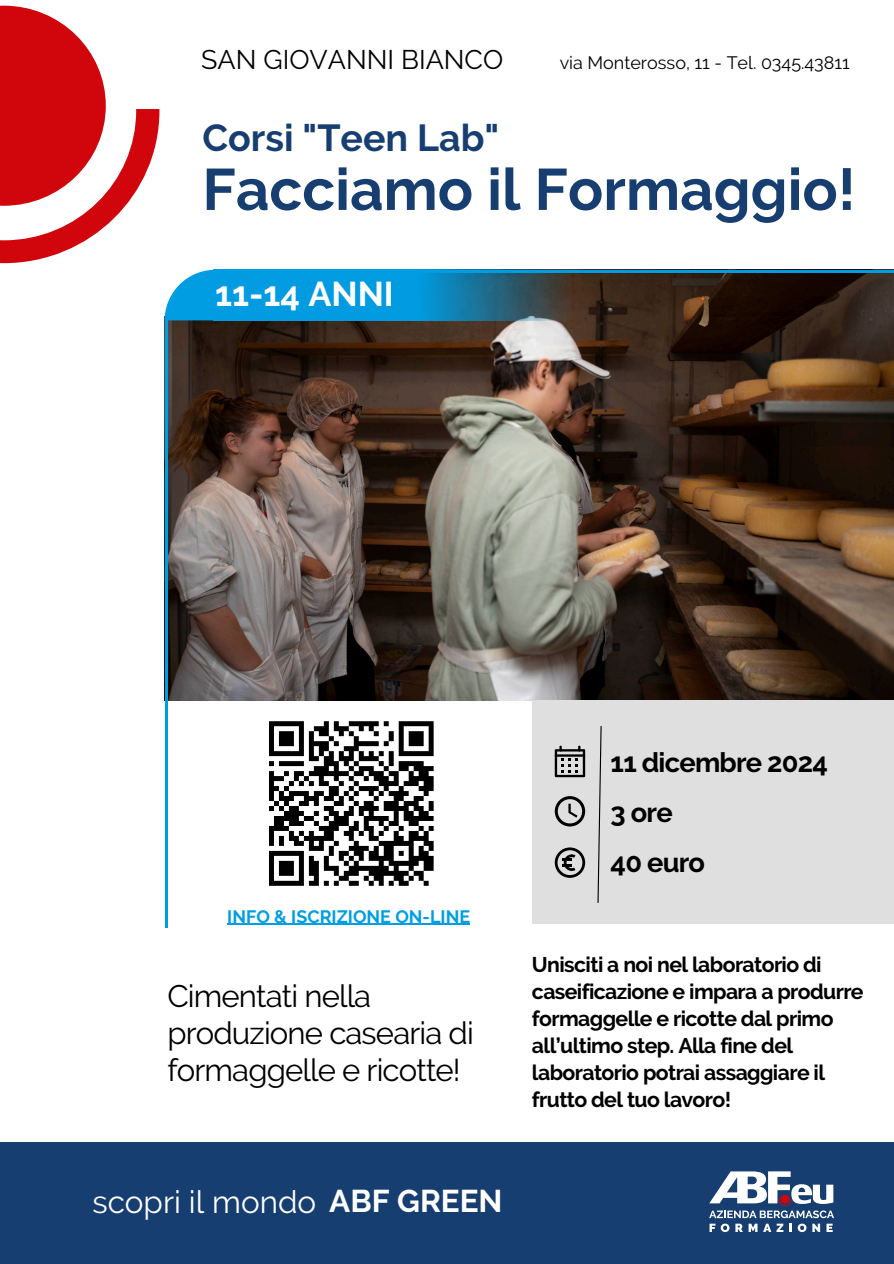
<style>
.page{position:relative;width:894px;height:1264px;background:#fff}
.page>*{position:absolute;margin:0;border:0;box-sizing:border-box;transform-origin:0 0}
.t1{font:700 58.2px "Raleway";color:#173e71}
.t2{font:700 37.5px "Raleway";color:#173e71}
.t3{font:700 34.35px "Raleway";color:#fff}
.t4{font:31.35px "Raleway";color:#fff}
.t5{font:31.05px/37px "Raleway";letter-spacing:-.03em;color:#000}
.t6{font:700 27.3px "Raleway";letter-spacing:-.03em;color:#000}
.t7{font:26.85px "Raleway";color:#000}
.t8{font:700 21.15px/27px "Raleway";letter-spacing:-.03em;color:#000}
.t9{font:18px "Raleway";color:#000}
.t10{font:700 17.85px "Raleway";color:#009ee3}
.s1{font-weight:700}
</style>
<div class="page">
<svg style="left:0;top:6px;width:159px;height:257px"></svg>
<img style="left:167px;top:272px;width:725px;height:428px">
<img style="left:215px;top:270px;width:368px;height:50px">
<svg style="left:165px;top:270px;width:50px;height:50px"></svg>
<hr style="left:165px;top:320px;width:2px;height:607px;background:#009de2">
<hr style="left:246px;top:270px;width:647px;height:2px;background:#009de2">
<div style="left:0;top:1141px;width:893px;height:122px;background:#173e71"></div>
<svg style="left:709px;top:1171px;width:124px;height:60px"></svg>
<div style="left:532px;top:700px;width:361px;height:224px;background:#dfdfdf"></div>
<svg style="left:597px;top:726px;width:5px;height:177px"></svg>
<svg style="left:554px;top:745px;width:31px;height:32px"></svg>
<svg style="left:554px;top:796px;width:31px;height:30px"></svg>
<svg style="left:554px;top:847px;width:31px;height:30px"></svg>
<svg style="left:269px;top:721px;width:165px;height:165px"></svg>
<hr style="left:227px;top:923px;width:243px;height:1px;background:#009ee3">
<h5 class="t7" style="left:201px;top:44px;width:303px">SAN GIOVANNI BIANCO</h5>
<h5 class="t9" style="left:559px;top:52px;width:291px">via Monterosso, 11 - Tel. 0345.43811</h5>
<p class="t2" style="left:202px;top:116px;width:298px">Corsi "Teen Lab"</p>
<p class="t1" style="left:202px;top:155px;width:654px">Facciamo il Formaggio!</p>
<h5 class="t3" style="left:215px;top:274px;width:180px">11-14 ANNI</h5>
<h2 class="t10" style="left:227px;top:905px;width:244px">INFO &amp; ISCRIZIONE ON-LINE</h2>
<p class="t5" style="left:167px;top:977px;width:308px">Cimentati nella produzione casearia di formaggelle e ricotte!</p>
<p class="t6" style="left:610px;top:745px;width:219px">11 dicembre 2024</p>
<p class="t6" style="left:610px;top:796px;width:64px">3 ore</p>
<p class="t6" style="left:610px;top:846px;width:96px">40 euro</p>
<p class="t8" style="left:532px;top:951px;width:333px">Unisciti a noi nel laboratorio di caseificazione e impara a produrre formaggelle e ricotte dal primo all’ultimo step. Alla fine del laboratorio potrai assaggiare il frutto del tuo lavoro!</p>
<h1 class="t4" style="left:92px;top:1183px;width:411px">scopri il mondo <span class="s1">ABF GREEN</span></h1>
</div>
